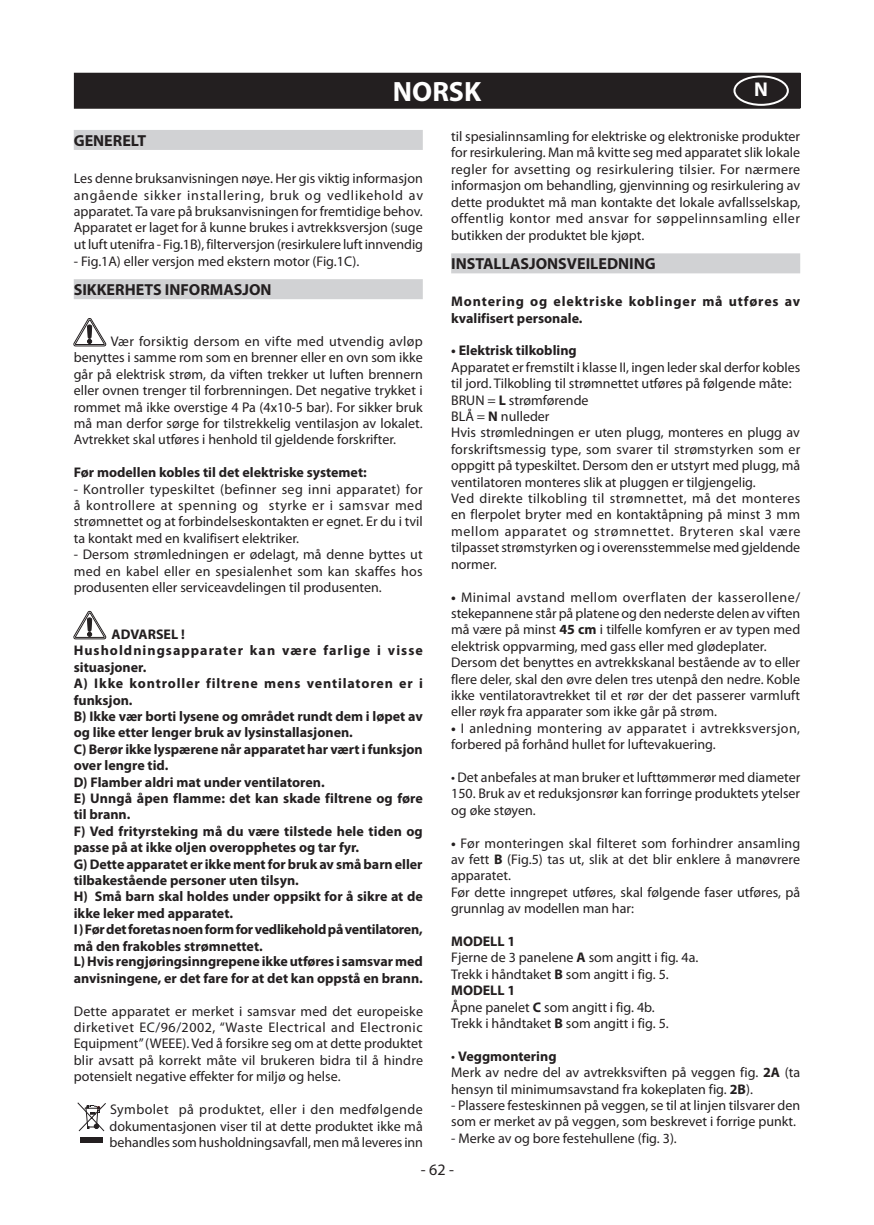
<style>
.page{position:relative;width:874px;height:1225px;background:#fff}
.page>*{position:absolute;margin:0;border:0;box-sizing:border-box;transform-origin:0 0}
.LINGUA_FILETTO_NERO{font:700 28px "Myriad Pro";color:#fff}
.t1{font:700 20px "Myriad Pro";color:#fff}
.t2{font:700 16px "Myriad Pro";color:#231f20}
.t3{font:16px "Myriad Pro";color:#231f20}
.t4{font:14px/16.4px "Myriad Pro";color:#231f20;text-align:justify}
.t5{font:700 14px/16.4px "Myriad Pro";color:#231f20}
.t6{font:700 14px/16.4px "Myriad Pro";letter-spacing:.06em;color:#231f20}
.t7{font:14px/16.4px "Myriad Pro";letter-spacing:.02em;color:#231f20}
.t8{font:700 14px/16.4px "Myriad Pro";letter-spacing:.075em;color:#231f20}
.s1{font-weight:700}
.s2{font-weight:400}
</style>
<div class="page">
<div style="left:74px;top:73px;width:726px;height:22px;background:#231f20"></div>
<div style="left:74px;top:95px;width:726px;height:14px;background:#231f20"></div>
<div style="left:733px;top:75px;width:55px;height:31px;border:2px solid #fff;border-radius:50%"></div>
<div style="left:74px;top:130px;width:348px;height:20px;background:#d1d2d4"></div>
<div style="left:74px;top:279px;width:348px;height:20px;background:#d1d2d4"></div>
<svg style="left:74px;top:318px;width:32px;height:28px"></svg>
<svg style="left:74px;top:611px;width:32px;height:28px"></svg>
<div style="left:81px;top:1136px;width:22px;height:6px;background:#231f20"></div>
<svg style="left:77px;top:1102px;width:29px;height:29px"></svg>
<div style="left:451px;top:253px;width:348px;height:20px;background:#d1d2d4"></div>
<p class="LINGUA_FILETTO_NERO" style="left:393px;top:73px;width:90px">NORSK</p>
<p class="t1" style="left:753px;top:77px;width:15px">N</p>
<p class="t4" style="left:451px;top:128px;width:350px">til spesialinnsamling for elektriske og elektroniske produkter for resirkulering. Man må kvitte seg med apparatet slik lokale regler for avsetting og resirkulering tilsier. For nærmere informasjon om behandling, gjenvinning og resirkulering av dette produktet må man kontakte det lokale avfallsselskap, offentlig kontor med ansvar for søppelinnsamling eller butikken der produktet ble kjøpt.</p>
<p class="t2" style="left:451px;top:253px;width:206px">INSTALLASJONSVEILEDNING</p>
<p class="t6" style="left:451px;top:293px;width:350px">Montering og elektriske koblinger må utføres av kvalifisert personale.</p>
<p class="t5" style="left:451px;top:342px;width:127px">• Elektrisk tilkobling</p>
<p class="t4" style="left:451px;top:359px;width:350px">Apparatet er fremstilt i klasse II, ingen leder skal derfor kobles til jord. Tilkobling til strømnettet utføres på følgende måte:</p>
<p class="t4" style="left:451px;top:391px;width:139px">BRUN = <span class="s1">L</span> strømførende</p>
<p class="t4" style="left:451px;top:408px;width:100px">BLÅ = <span class="s1">N</span> nulleder</p>
<p class="t4" style="left:451px;top:424px;width:350px">Hvis strømledningen er uten plugg, monteres en plugg av forskriftsmessig type, som svarer til strømstyrken som er oppgitt på typeskiltet. Dersom den er utstyrt med plugg, må ventilatoren monteres slik at pluggen er tilgjengelig.</p>
<p class="t4" style="left:451px;top:490px;width:350px">Ved direkte tilkobling til strømnettet, må det monteres en flerpolet bryter med en kontaktåpning på minst 3 mm mellom apparatet og strømnettet. Bryteren skal være tilpasset strømstyrken og i overensstemmelse med gjeldende normer.</p>
<p class="t4" style="left:451px;top:588px;width:350px"><span class="s1">•</span> Minimal avstand mellom overflaten der kasserollene/ stekepannene står på platene og den nederste delen av viften må være på minst <span class="s1">45 cm</span> i tilfelle komfyren er av typen med elektrisk oppvarming, med gass eller med glødeplater.</p>
<p class="t4" style="left:451px;top:654px;width:350px">Dersom det benyttes en avtrekkskanal bestående av to eller flere deler, skal den øvre delen tres utenpå den nedre. Koble ikke ventilatoravtrekket til et rør der det passerer varmluft eller røyk fra apparater som ikke går på strøm.</p>
<p class="t7" style="left:451px;top:719px;width:350px"><span class="s1">•</span> I anledning montering av apparatet i avtrekksversjon, forbered på forhånd hullet for luftevakuering.</p>
<p class="t4" style="left:451px;top:769px;width:350px">• Det anbefales at man bruker et lufttømmerør med diameter 150. Bruk av et reduksjonsrør kan forringe produktets ytelser og øke støyen.</p>
<p class="t4" style="left:451px;top:834px;width:350px"><span class="s1">•</span> Før monteringen skal filteret som forhindrer ansamling av fett <span class="s1">B</span> (Fig.5) tas ut, slik at det blir enklere å manøvrere apparatet.</p>
<p class="t4" style="left:451px;top:883px;width:350px">Før dette inngrepet utføres, skal følgende faser utføres, på grunnlag av modellen man har:</p>
<p class="t5" style="left:451px;top:932px;width:66px">MODELL 1</p>
<p class="t4" style="left:451px;top:949px;width:248px">Fjerne de 3 panelene <span class="s1">A</span> som angitt i fig. 4a.</p>
<p class="t4" style="left:451px;top:965px;width:219px">Trekk i håndtaket <span class="s1">B</span> som angitt i fig. 5.</p>
<p class="t5" style="left:451px;top:982px;width:66px">MODELL 1</p>
<p class="t4" style="left:451px;top:998px;width:205px">Åpne panelet <span class="s1">C</span> som angitt i fig. 4b.</p>
<p class="t4" style="left:451px;top:1015px;width:219px">Trekk i håndtaket <span class="s1">B</span> som angitt i fig. 5.</p>
<p class="t5" style="left:451px;top:1047px;width:107px"><span class="s2">•</span> Veggmontering</p>
<p class="t4" style="left:451px;top:1064px;width:350px">Merk av nedre del av avtrekksviften på veggen fig. <span class="s1">2A</span> (ta hensyn til minimumsavstand fra kokeplaten fig. <span class="s1">2B</span>).</p>
<p class="t4" style="left:451px;top:1097px;width:350px">- Plassere festeskinnen på veggen, se til at linjen tilsvarer den som er merket av på veggen, som beskrevet i forrige punkt.</p>
<p class="t4" style="left:451px;top:1129px;width:227px">- Merke av og bore festehullene (fig. 3).</p>
<p class="t3" style="left:420px;top:1159px;width:35px">- 62 -</p>
<p class="t2" style="left:74px;top:130px;width:74px">GENERELT</p>
<p class="t4" style="left:74px;top:170px;width:350px">Les denne bruksanvisningen nøye. Her gis viktig informasjon angående sikker installering, bruk og vedlikehold av apparatet. Ta vare på bruksanvisningen for fremtidige behov.<br>Apparatet er laget for å kunne brukes i avtrekksversjon (suge ut luft utenifra - Fig.1B), filterversjon (resirkulere luft innvendig</p>
<p class="t4" style="left:74px;top:252px;width:287px">- Fig.1A) eller versjon med ekstern motor (Fig.1C).</p>
<p class="t2" style="left:74px;top:279px;width:199px">SIKKERHETS INFORMASJON</p>
<p class="t4" style="left:74px;top:333px;width:350px;text-indent:37px">Vær forsiktig dersom en vifte med utvendig avløp benyttes i samme rom som en brenner eller en ovn som ikke går på elektrisk strøm, da viften trekker ut luften brennern eller ovnen trenger til forbrenningen. Det negative trykket i rommet må ikke overstige 4 Pa (4x10-5 bar). For sikker bruk må man derfor sørge for tilstrekkelig ventilasjon av lokalet.<br>Avtrekket skal utføres i henhold til gjeldende forskrifter.</p>
<p class="t5" style="left:74px;top:464px;width:294px">Før modellen kobles til det elektriske systemet:</p>
<p class="t4" style="left:74px;top:480px;width:350px">- Kontroller typeskiltet (befinner seg inni apparatet) for å kontrollere at spenning og styrke er i samsvar med strømnettet og at forbindelseskontakten er egnet. Er du i tvil ta kontakt med en kvalifisert elektriker.</p>
<p class="t4" style="left:74px;top:546px;width:350px">- Dersom strømledningen er ødelagt, må denne byttes ut med en kabel eller en spesialenhet som kan skaffes hos produsenten eller serviceavdelingen til produsenten.</p>
<p class="t5" style="left:111px;top:625px;width:75px">ADVARSEL !</p>
<p class="t8" style="left:74px;top:642px;width:350px">Husholdningsapparater kan være farlige i visse situasjoner.</p>
<p class="t6" style="left:74px;top:675px;width:350px">A) Ikke kontroller filtrene mens ventilatoren er i funksjon.</p>
<p class="t5" style="left:74px;top:707px;width:350px">B) Ikke vær borti lysene og området rundt dem i løpet av og like etter lenger bruk av lysinstallasjonen.</p>
<p class="t5" style="left:74px;top:740px;width:350px">C) Berør ikke lyspærene når apparatet har vært i funksjon over lengre tid.</p>
<p class="t5" style="left:74px;top:773px;width:252px">D) Flamber aldri mat under ventilatoren.</p>
<p class="t5" style="left:74px;top:789px;width:350px">E) Unngå åpen flamme: det kan skade filtrene og føre til brann.</p>
<p class="t5" style="left:74px;top:822px;width:350px">F) Ved frityrsteking må du være tilstede hele tiden og passe på at ikke oljen overopphetes og tar fyr.</p>
<p class="t5" style="left:74px;top:855px;width:350px">G) Dette apparatet er ikke ment for bruk av små barn eller tilbakestående personer uten tilsyn.</p>
<p class="t5" style="left:74px;top:888px;width:350px">H) Små barn skal holdes under oppsikt for å sikre at de ikke leker med apparatet.</p>
<p class="t5" style="left:74px;top:921px;width:350px">I ) Før det foretas noen form for vedlikehold på ventilatoren, må den frakobles strømnettet.</p>
<p class="t5" style="left:74px;top:953px;width:350px">L) Hvis rengjøringsinngrepene ikke utføres i samsvar med anvisningene, er det fare for at det kan oppstå en brann.</p>
<p class="t4" style="left:74px;top:1002px;width:350px">Dette apparatet er merket i samsvar med det europeiske dirketivet EC/96/2002, “Waste Electrical and Electronic Equipment” (WEEE). Ved å forsikre seg om at dette produktet blir avsatt på korrekt måte vil brukeren bidra til å hindre potensielt negative effekter for miljø og helse.</p>
<p class="t4" style="left:109px;top:1101px;width:315px">Symbolet på produktet, eller i den medfølgende dokumentasjonen viser til at dette produktet ikke må behandles som husholdningsavfall, men må leveres inn</p>
</div>
